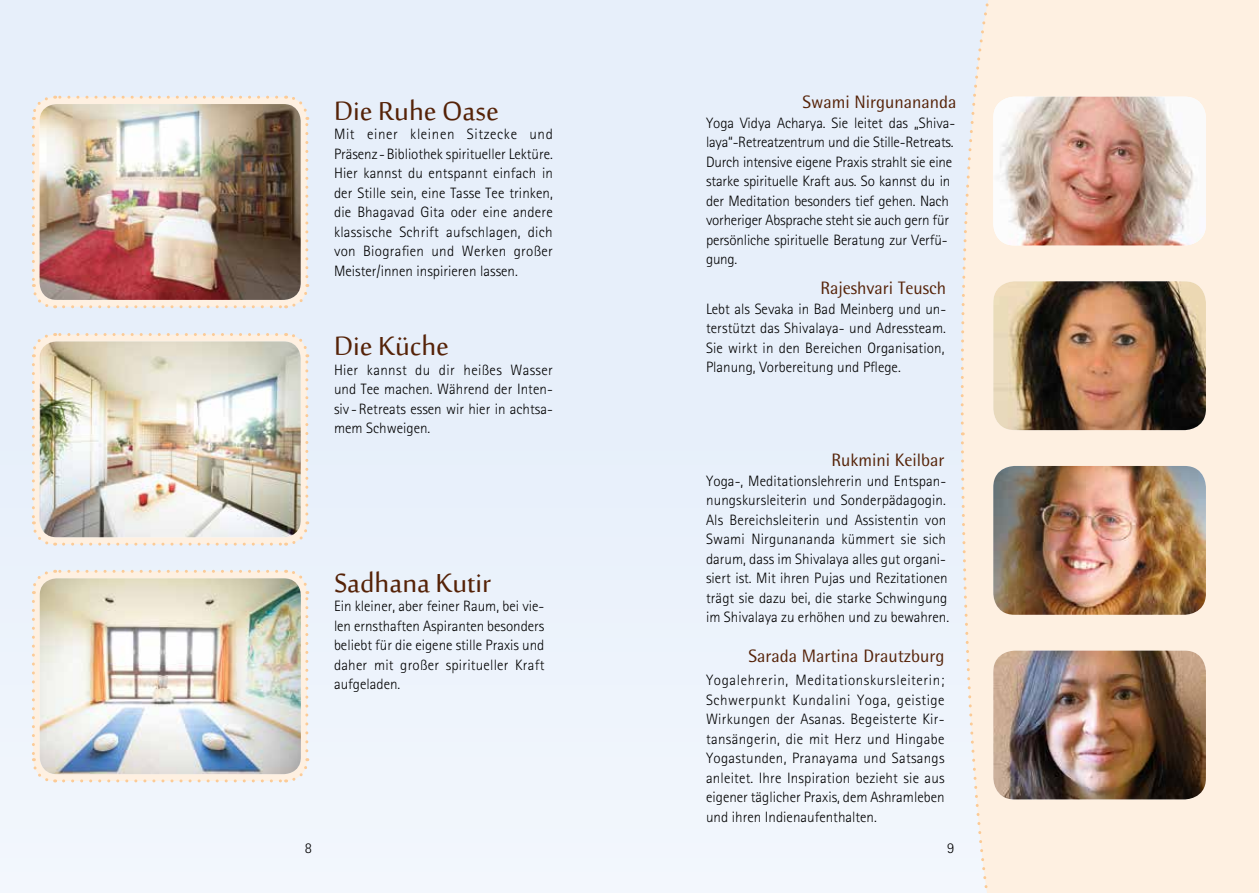
<style>
.page{position:relative;width:1259px;height:893px;background:#e7effa}
.page>*{position:absolute;margin:0;border:0;box-sizing:border-box;transform-origin:0 0}
.t1{font:36px "Sakkal Majalla";color:#552207}
.t2{font:18px "Agfa Rotis Semisans";color:#552207}
.t3{font:300 15px/19.5px "Agfa Rotis Sans Serif";color:#000;text-align:justify}
</style>
<div class="page">
<div style="left:992px;top:0;width:267px;height:893px;background:#fef0e1"></div>
<svg style="left:959px;top:0;width:33px;height:893px"></svg>
<img style="left:993px;top:97px;width:213px;height:148px">
<img style="left:993px;top:281px;width:213px;height:149px">
<img style="left:993px;top:466px;width:213px;height:149px">
<svg style="left:32px;top:127px;width:24px;height:182px"></svg>
<svg style="left:64px;top:284px;width:246px;height:25px"></svg>
<svg style="left:286px;top:95px;width:23px;height:182px"></svg>
<svg style="left:32px;top:95px;width:245px;height:25px"></svg>
<img style="left:40px;top:104px;width:261px;height:196px">
<svg style="left:32px;top:365px;width:24px;height:181px"></svg>
<svg style="left:64px;top:521px;width:246px;height:25px"></svg>
<svg style="left:286px;top:333px;width:23px;height:181px"></svg>
<svg style="left:32px;top:333px;width:245px;height:24px"></svg>
<img style="left:40px;top:341px;width:261px;height:196px">
<svg style="left:32px;top:601px;width:24px;height:182px"></svg>
<svg style="left:64px;top:758px;width:246px;height:25px"></svg>
<svg style="left:286px;top:569px;width:23px;height:182px"></svg>
<svg style="left:32px;top:569px;width:245px;height:25px"></svg>
<img style="left:40px;top:578px;width:261px;height:196px">
<img style="left:993px;top:651px;width:213px;height:148px">
<h1 class="t1" style="left:334px;top:91px;width:166px">Die Ruhe Oase</h1>
<p class="t3" style="left:334px;top:125px;width:221px">Mit einer kleinen Sitzecke und Präsenz-Bibliothek spiritueller Lektüre.<br>Hier kannst du entspannt einfach in der Stille sein, eine Tasse Tee trinken, die Bhagavad Gita oder eine andere klassische Schrift aufschlagen, dich von Biografien und Werken großer Meister/innen inspirieren lassen.</p>
<h1 class="t1" style="left:334px;top:326px;width:116px">Die Küche</h1>
<p class="t3" style="left:334px;top:360px;width:220px">Hier kannst du dir heißes Wasser und Tee machen. Während der Inten&shy;siv-Retreats essen wir hier in achtsa&shy;mem Schweigen.</p>
<h1 class="t1" style="left:334px;top:563px;width:159px">Sadhana Kutir</h1>
<p class="t3" style="left:334px;top:596px;width:212px">Ein kleiner, aber feiner Raum, bei vie&shy;len ernsthaften Aspiranten besonders beliebt für die eigene stille Praxis und daher mit großer spiritueller Kraft aufgeladen.</p>
<p class="t2" style="left:802px;top:91px;width:156px">Swami Nirgunananda</p>
<p class="t3" style="left:706px;top:113px;width:251px;text-align:left">Yoga Vidya Acharya. Sie leitet das „Shiva&shy;laya“-Retreatzentrum und die Stille-Retreats.<br>Durch intensive eigene Praxis strahlt sie eine starke spirituelle Kraft aus. So kannst du in der Meditation besonders tief gehen. Nach vorheriger Absprache steht sie auch gern für persönliche spirituelle Beratung zur Verfü&shy;gung.</p>
<p class="t2" style="left:820px;top:277px;width:127px">Rajeshvari Teusch</p>
<p class="t3" style="left:706px;top:299px;width:242px">Lebt als Sevaka in Bad Meinberg und un&shy;terstützt das Shivalaya- und Adressteam.<br>Sie wirkt in den Bereichen Organisation, Planung, Vorbereitung und Pflege.</p>
<p class="t2" style="left:831px;top:449px;width:115px">Rukmini Keilbar</p>
<p class="t3" style="left:706px;top:471px;width:244px;text-align:left">Yoga-, Meditationslehrerin und Entspan&shy;nungskursleiterin und Sonderpädagogin.<br>Als Bereichsleiterin und Assistentin von Swami Nirgunananda kümmert sie sich darum, dass im Shivalaya alles gut organi&shy;siert ist. Mit ihren Pujas und Rezitationen trägt sie dazu bei, die starke Schwingung im Shivalaya zu erhöhen und zu bewahren.</p>
<p class="t2" style="left:748px;top:645px;width:198px">Sarada Martina Drautzburg</p>
<p class="t3" style="left:706px;top:670px;width:240px">Yogalehrerin, Meditationskursleiterin; Schwerpunkt Kundalini Yoga, geistige Wirkungen der Asanas. Begeisterte Kir&shy;tansängerin, die mit Herz und Hingabe Yogastunden, Pranayama und Satsangs anleitet. Ihre Inspiration bezieht sie aus eigener täglicher Praxis, dem Ashramleben und ihren Indienaufenthalten.</p>
<p class="t3" style="left:305px;top:839px;width:9px">8</p>
<p class="t3" style="left:947px;top:839px;width:9px">9</p>
</div>
